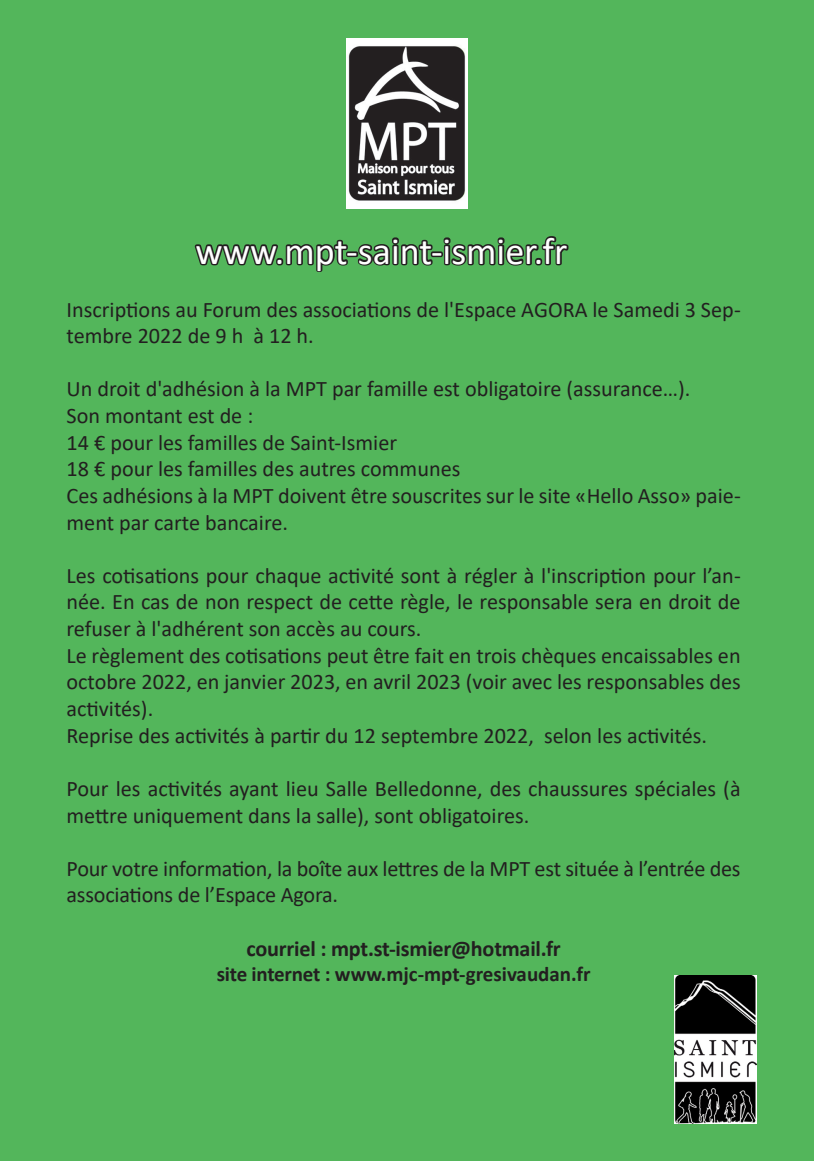
<style>
.page{position:relative;width:814px;height:1161px;background:#53b65b}
.page>*{position:absolute;margin:0;border:0;box-sizing:border-box;transform-origin:0 0}
.t1{font:37.98px "Calibri";color:#fff}
.t2{font:22.22px/26.6px "Calibri";color:#231f20}
.t3{font:700 22.22px "Calibri";letter-spacing:-.01em;color:#231f20}
.t4{font:700 21px "Calibri";color:#231f20}
</style>
<div class="page">
<svg style="left:192px;top:224px;width:378px;height:63px;background:#47934d"></svg>
<img style="left:675px;top:976px;width:81px;height:147px">
<img style="left:346px;top:38px;width:121px;height:170px">
<p class="t1" style="left:195px;top:225px;width:373px">www.mpt-saint-ismier.fr</p>
<p class="t2" style="left:67px;top:295px;width:675px">Inscriptions au Forum des associations de l'Espace AGORA le Samedi 3 Sep&shy;tembre 2022 de 9 h à 12 h.</p>
<p class="t2" style="left:67px;top:375px;width:625px">Un droit d'adhésion à la MPT par famille est obligatoire (assurance…).</p>
<p class="t2" style="left:67px;top:402px;width:188px">Son montant est de :</p>
<p class="t2" style="left:67px;top:428px;width:332px">14 € pour les familles de Saint-Ismier</p>
<p class="t2" style="left:67px;top:455px;width:395px">18 € pour les familles des autres communes</p>
<p class="t2" style="left:67px;top:482px;width:675px">Ces adhésions à la MPT doivent être souscrites sur le site «Hello Asso» paie&shy;ment par carte bancaire.</p>
<p class="t2" style="left:67px;top:562px;width:675px;text-align:justify">Les cotisations pour chaque activité sont à régler à l'inscription pour l’an&shy;née. En cas de non respect de cette règle, le responsable sera en droit de refuser à l'adhérent son accès au cours.</p>
<p class="t2" style="left:67px;top:641px;width:675px;text-align:justify">Le règlement des cotisations peut être fait en trois chèques encaissables en octobre 2022, en janvier 2023, en avril 2023 (voir avec les responsables des activités).</p>
<p class="t2" style="left:67px;top:721px;width:642px">Reprise des activités à partir du 12 septembre 2022, selon les activités.</p>
<p class="t2" style="left:67px;top:775px;width:675px">Pour les activités ayant lieu Salle Belledonne, des chaussures spéciales (à mettre uniquement dans la salle), sont obligatoires.</p>
<p class="t2" style="left:67px;top:854px;width:675px">Pour votre information, la boîte aux lettres de la MPT est située à l’entrée des associations de l’Espace Agora.</p>
<p class="t3" style="left:246px;top:932px;width:316px">courriel : mpt.st-ismier@hotmail.fr</p>
<p class="t4" style="left:217px;top:959px;width:375px">site internet : www.mjc-mpt-gresivaudan.fr</p>
</div>
